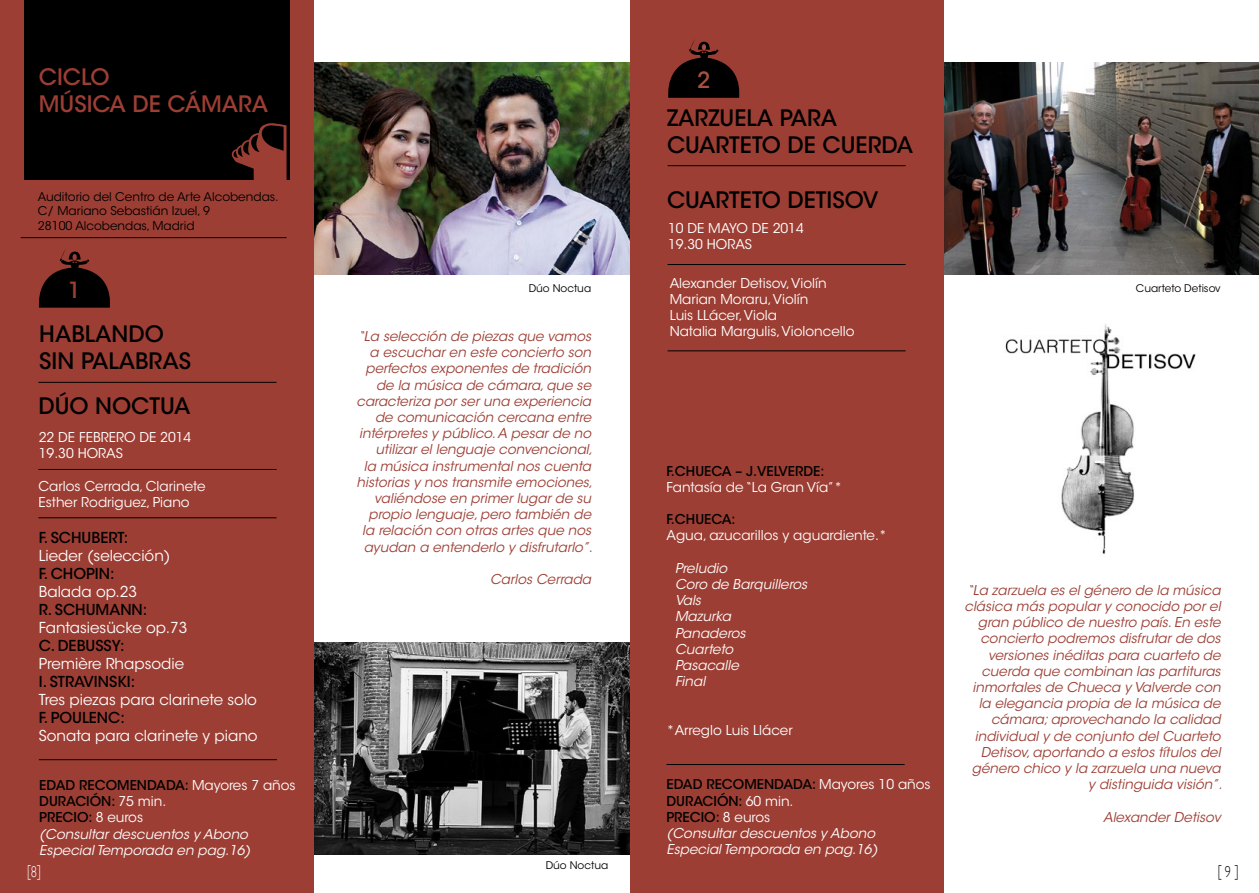
<style>
.page{position:relative;width:1259px;height:893px;background:#fff}
.page>*{position:absolute;margin:0;border:0;box-sizing:border-box;transform-origin:0 0}
.t1{font:500 22.5px/27px "ITC Avant Garde Std";color:#000}
.t2{font:500 22.5px/27px "ITC Avant Garde Std";color:#9d3e34}
.t3{font:500 22.2px "ITC Avant Garde Std";color:#9d3e34}
.t4{font:500 22.2px "ITC Avant Garde Std";color:#a65040}
.t5{font:300 15.6px "Gill Sans";color:#fff;scale:.8 1}
.t6{font:300 15.6px "Gill Sans";color:#000;scale:.8 1}
.t7{font:15px "ITC Avant Garde Std";color:#fff}
.t8{font:500 15px "ITC Avant Garde Std";color:#000}
.t9{font:italic 13.5px/16.2px "ITC Avant Garde Std";color:#9d3e34;text-align:right}
.t10{font:italic 13.5px/16.2px "ITC Avant Garde Std";color:#fff}
.t11{font:13.5px/16.2px "ITC Avant Garde Std";color:#fff}
.t12{font:500 13.5px "ITC Avant Garde Std";color:#000}
.t13{font:12px/14.4px "ITC Avant Garde Std";color:#000}
.t14{font:10.5px "ITC Avant Garde Std";color:#000}
.s1{font-weight:500;font-style:normal;color:#000}
.s2{font-style:normal}
</style>
<div class="page">
<img style="left:314px;top:642px;width:315px;height:213px">
<img style="left:943px;top:62px;width:316px;height:212px">
<div style="left:630px;top:0;width:313px;height:893px;background:#9d3e34"></div>
<hr style="left:667px;top:165px;width:238px;height:1px;background:#000">
<img style="left:314px;top:62px;width:315px;height:213px">
<div style="left:0;top:0;width:314px;height:893px;background:#9d3e34"></div>
<div style="left:24px;top:0;width:266px;height:179px;background:#000"></div>
<hr style="left:38px;top:469px;width:238px;height:1px;background:#000">
<hr style="left:38px;top:382px;width:238px;height:1px;background:#000">
<hr style="left:667px;top:264px;width:238px;height:1px;background:#000">
<hr style="left:667px;top:350px;width:238px;height:1px;background:#000">
<hr style="left:38px;top:517px;width:238px;height:1px;background:#000">
<svg style="left:668px;top:39px;width:72px;height:59px"></svg>
<svg style="left:38px;top:249px;width:72px;height:59px"></svg>
<svg style="left:231px;top:123px;width:55px;height:57px"></svg>
<hr style="left:21px;top:237px;width:265px;height:1px;background:#000">
<hr style="left:39px;top:759px;width:238px;height:1px;background:#000">
<hr style="left:666px;top:764px;width:238px;height:1px;background:#000">
<img style="left:1005px;top:324px;width:191px;height:230px">
<h1 class="t2" style="left:39px;top:63px;width:231px">CICLO<br>MÚSICA DE CÁMARA</h1>
<p class="t13" style="left:38px;top:189px;width:242px">Auditorio del Centro de Arte Alcobendas.<br>C/ Mariano Sebastián Izuel, 9<br>28100 Alcobendas, Madrid</p>
<h2 class="t4" style="left:697px;top:67px;width:15px">2</h2>
<h1 class="t1" style="left:667px;top:104px;width:247px">ZARZUELA PARA<br>CUARTETO DE CUERDA</h1>
<h1 class="t1" style="left:667px;top:187px;width:213px">CUARTETO DETISOV</h1>
<p class="t11" style="left:668px;top:220px;width:137px">10 de MAYO de 2014<br>19.30 horas</p>
<p class="t11" style="left:669px;top:275px;width:186px">Alexander Detisov, Violín<br>Marian Moraru, Violín<br>Luis LLácer, Viola<br>Natalia Margulis, Violoncello</p>
<h2 class="t3" style="left:68px;top:276px;width:15px">1</h2>
<p class="t14" style="left:529px;top:281px;width:64px">Dúo Noctua</p>
<p class="t14" style="left:1136px;top:281px;width:86px">Cuarteto Detisov</p>
<h1 class="t1" style="left:39px;top:321px;width:17px">HABLANDO<br>SIN</h1>
<p class="t9" style="left:356px;top:328px;width:238px">“La selección de piezas que vamos a escuchar en este concierto son perfectos exponentes de tradición de la música de cámara, que se caracteriza por ser una experiencia de comunicación cercana entre intérpretes y público. A pesar de no utilizar el lenguaje convencional,<br>la música instrumental nos cuenta historias y nos transmite emociones, valiéndose en primer lugar de su propio lenguaje, pero también de la relación con otras artes que nos ayudan a entenderlo y disfrutarlo”.</p>
<p class="t9" style="left:490px;top:571px;width:103px">Carlos Cerrada</p>
<h1 class="t1" style="left:38px;top:338px;width:154px;line-height:45.2px;text-indent:43px">PALABRAS<br>DÚO NOCTUA</h1>
<p class="t11" style="left:39px;top:429px;width:154px">22 de FEBRERO de 2014<br>19.30 horas</p>
<p class="t12" style="left:666px;top:462px;width:159px">F.CHUECA – J.VELVERDE:</p>
<p class="t11" style="left:666px;top:479px;width:177px">Fantasía de “La Gran Vía”*</p>
<p class="t12" style="left:666px;top:511px;width:71px">F.CHUECA:</p>
<p class="t11" style="left:666px;top:528px;width:222px">Agua, azucarillos y aguardiente.*</p>
<p class="t10" style="left:675px;top:560px;width:134px">Preludio<br>Coro de Barquilleros<br>Vals<br>Mazurka<br>Panaderos<br>Cuarteto<br>Pasacalle<br>Final</p>
<p class="t11" style="left:666px;top:722px;width:128px">*Arreglo Luis Llácer</p>
<p class="t11" style="left:38px;top:478px;width:169px">Carlos Cerrada, Clarinete<br>Esther Rodriguez, Piano</p>
<p class="t8" style="left:39px;top:529px;width:31px">F. SCHUBERT</p>
<p class="t8" style="left:124px;top:529px;width:6px">:</p>
<p class="t7" style="left:39px;top:547px;width:133px">Lieder (selección)</p>
<p class="t8" style="left:39px;top:565px;width:35px">F. CHOPIN</p>
<p class="t8" style="left:110px;top:565px;width:6px">:</p>
<p class="t7" style="left:39px;top:583px;width:100px">Balada op.23</p>
<p class="t8" style="left:39px;top:601px;width:37px">R. SCHUMANN</p>
<p class="t8" style="left:143px;top:601px;width:6px">:</p>
<p class="t7" style="left:39px;top:619px;width:150px">Fantasiesücke op.73</p>
<p class="t8" style="left:39px;top:637px;width:40px">C. DEBUSSY</p>
<p class="t8" style="left:120px;top:637px;width:6px">:</p>
<p class="t7" style="left:39px;top:655px;width:147px">Première Rhapsodie</p>
<p class="t8" style="left:39px;top:673px;width:29px">I. STRAVINSKI</p>
<p class="t8" style="left:131px;top:673px;width:6px">:</p>
<p class="t7" style="left:39px;top:691px;width:220px">Tres piezas para clarinete solo</p>
<p class="t8" style="left:39px;top:709px;width:32px">F. POULENC</p>
<p class="t8" style="left:120px;top:709px;width:6px">:</p>
<p class="t7" style="left:39px;top:727px;width:220px">Sonata para clarinete y piano</p>
<p class="t9" style="left:964px;top:582px;width:259px">“La zarzuela es el género de la música clásica más popular y conocido por el gran público de nuestro país. En este concierto podremos disfrutar de dos versiones inéditas para cuarteto de cuerda que combinan las partituras inmortales de Chueca y Valverde con la elegancia propia de la música de cámara; aprovechando la calidad individual y de conjunto del Cuarteto Detisov, aportando a estos títulos del género chico y la zarzuela una nueva y distinguida visión”.</p>
<p class="t9" style="left:1103px;top:809px;width:119px">Alexander Detisov</p>
<p class="t10" style="left:39px;top:777px;width:258px"><span class="s1">EDAD RECOMENDADA:</span> <span class="s2">Mayores 7 años<br></span><span class="s1">DURACIÓN:</span> <span class="s2">75 min.<br></span><span class="s1">PRECIO:</span> <span class="s2">8 euros<br></span>(Consultar descuentos y Abono<br>Especial Temporada en pag.16)</p>
<p class="t10" style="left:666px;top:777px;width:266px"><span class="s1">EDAD RECOMENDADA:</span> <span class="s2">Mayores 10 años<br></span><span class="s1">DURACIÓN:</span> <span class="s2">60 min.<br></span><span class="s1">PRECIO:</span> <span class="s2">8 euros<br></span>(Consultar descuentos y Abono<br>Especial Temporada en pag.16)</p>
<p class="t14" style="left:546px;top:859px;width:64px">Dúo Noctua</p>
<p class="t5" style="left:27px;top:862px;width:19px">[8]</p>
<p class="t6" style="left:1217px;top:862px;width:27px">[ 9 ]</p>
</div>
